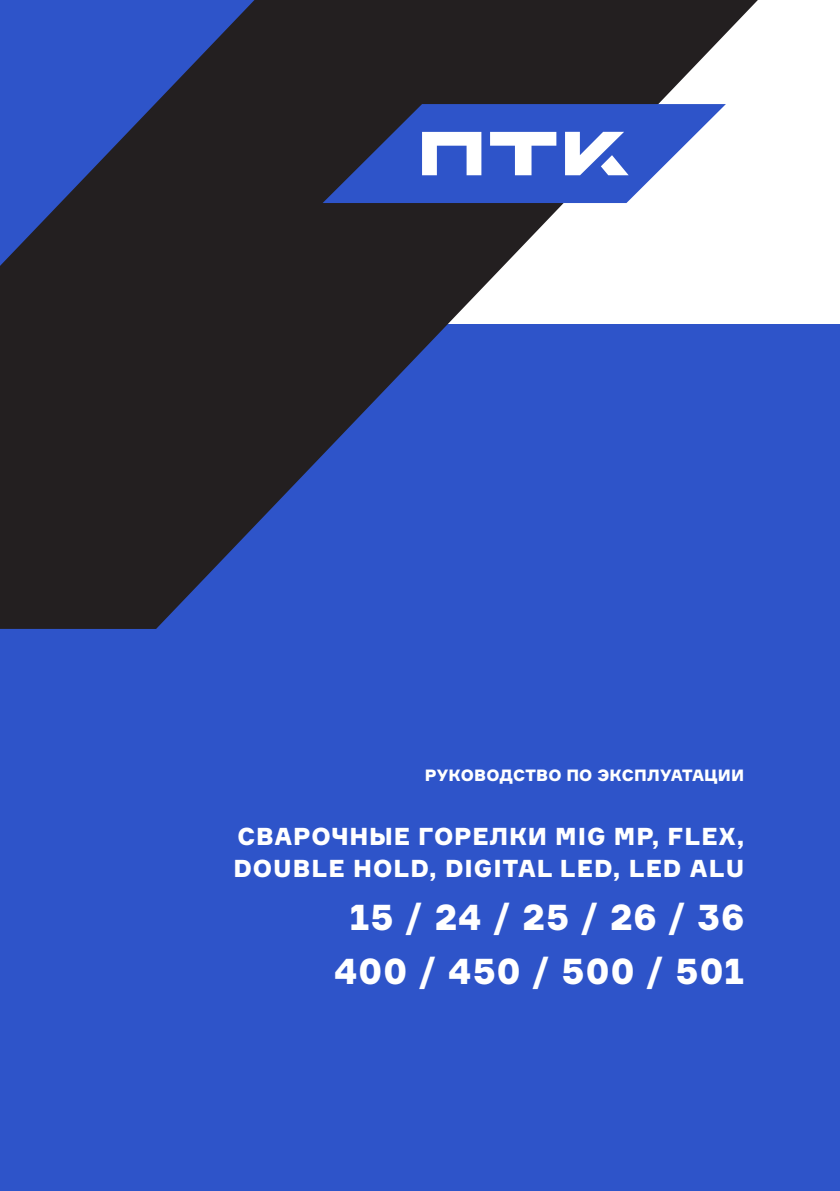
<style>
.page{position:relative;width:840px;height:1191px;background:#fff}
.page>*{position:absolute;margin:0;border:0;box-sizing:border-box;transform-origin:0 0}
.t1{font:900 36px "Formular";letter-spacing:.03em;color:#fff}
.t2{font:900 24px/32px "Formular";letter-spacing:.04em;color:#fff}
.t3{font:900 16px "Formular";letter-spacing:.01em;color:#fff}
</style>
<div class="page">
<div style="left:0;top:0;width:839px;height:1191px;background:#2e54c9"></div>
<div style="left:368px;top:0;width:471px;height:323px;background:#fff"></div>
<svg style="left:0;top:0;width:773px;height:629px;fill:#231f20"></svg>
<svg style="left:322px;top:104px;width:403px;height:99px"></svg>
<p class="t3" style="left:424px;top:765px;width:321px">РУКОВОДСТВО ПО ЭКСПЛУАТАЦИИ</p>
<p class="t2" style="left:233px;top:819px;width:512px">СВАРОЧНЫЕ ГОРЕЛКИ MIG MP, FLEX,<br>DOUBLE HOLD, DIGITAL LED, LED ALU</p>
<p class="t1" style="left:349px;top:894px;width:396px">15 / 24 / 25 / 26 / 36</p>
<p class="t1" style="left:334px;top:948px;width:411px">400 / 450 / 500 / 501</p>
</div>
